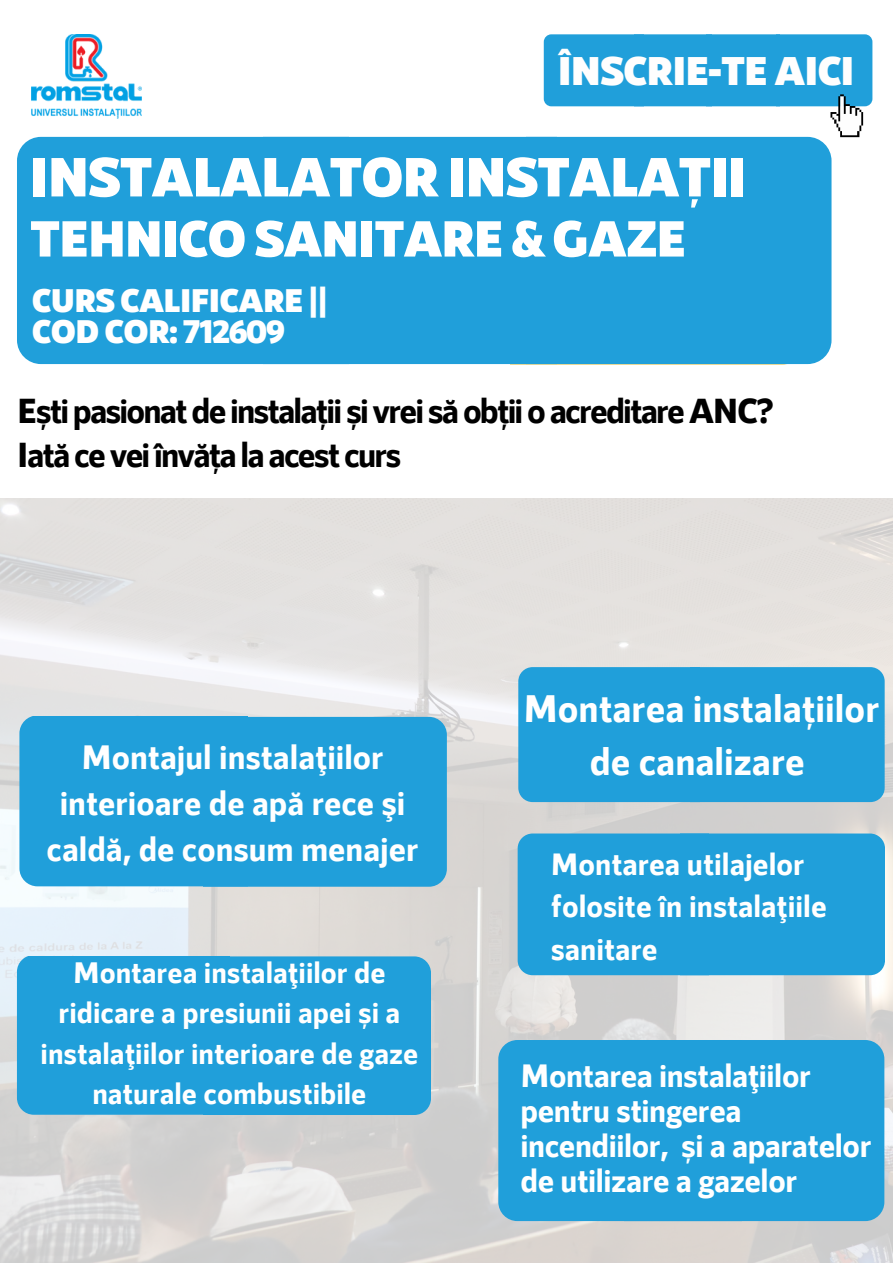
<style>
.page{position:relative;width:893px;height:1264px;background:#fff}
.page>*{position:absolute;margin:0;border:0;box-sizing:border-box;transform-origin:0 0}
.t1{font:900 55.65px "RNS Sanz";letter-spacing:-.04em;color:#fff}
.t2{font:900 51.15px "RNS Sanz";letter-spacing:-.04em;color:#fff}
.t3{font:900 40.65px "RNS Sanz";letter-spacing:-.04em;color:#fefefe}
.t4{font:800 38.1px/52.8px "RNS Sanz";color:#fff;text-align:center}
.t5{font:800 34.5px/43.8px "RNS Sanz";letter-spacing:-.055em;color:#000}
.t6{font:800 33.6px/46px "RNS Sanz";color:#fff;text-align:center}
.t7{font:900 33.15px/31.5px "RNS Sanz";letter-spacing:-.04em;color:#fff}
.t8{font:800 32.1px/34.8px "RNS Sanz";letter-spacing:-.015em;color:#fff}
.t9{font:800 30.6px/42.8px "RNS Sanz";color:#fff}
.t10{font:800 29.4px/40.5px "RNS Sanz";color:#fff;text-align:center}
</style>
<div class="page">
<img style="left:0;top:498px;width:892px;height:764px">
<div style="left:19px;top:717px;width:428px;height:169px;background:#209fda"></div>
<div style="left:17px;top:956px;width:414px;height:158px;background:#209fda"></div>
<div style="left:518px;top:667px;width:366px;height:135px;background:#209fda"></div>
<div style="left:517px;top:833px;width:367px;height:142px;background:#209fda"></div>
<div style="left:741px;top:1040px;width:143px;height:180px;background:#209fda"></div>
<div style="left:498px;top:1040px;width:243px;height:180px;background:#209fda"></div>
<img style="left:32px;top:34px;width:110px;height:85px">
<div style="left:17px;top:137px;width:246px;height:227px;background:#209fda"></div>
<div style="left:263px;top:137px;width:263px;height:227px;background:#209fda"></div>
<div style="left:526px;top:137px;width:305px;height:227px;background:#209fda"></div>
<svg style="left:543px;top:34px;width:329px;height:103px"></svg>
<h3 class="t3" style="left:557px;top:45px;width:299px">ÎNSCRIE-TE AICI</h3>
<h1 class="t1" style="left:29px;top:141px;width:719px">INSTALALATOR INSTALAȚII</h1>
<h2 class="t2" style="left:29px;top:205px;width:659px">TEHNICO SANITARE &amp; GAZE</h2>
<p class="t7" style="left:32px;top:283px;width:298px">CURS CALIFICARE ||<br>COD COR: 712609</p>
<p class="t7" style="left:29px;top:292px;width:298px">CURS CALIFICARE ||<br>COD COR: 712604</p>
<p class="t5" style="left:17px;top:387px;width:758px">Ești pasionat de instalații și vrei să obții o acreditare ANC?<br>Iată ce vei învăța la acest curs</p>
<p class="t6" style="left:47px;top:732px;width:373px">Montajul instalaţiilor interioare de apă rece şi caldă, de consum menajer</p>
<p class="t10" style="left:41px;top:950px;width:379px">Montarea instalaţiilor de ridicare a presiunii apei și a instalaţiilor interioare de gaze naturale combustibile</p>
<p class="t4" style="left:523px;top:680px;width:357px">Montarea instalațiilor de canalizare</p>
<p class="t9" style="left:551px;top:841px;width:277px">Montarea utilajelor folosite în instalaţiile sanitare</p>
<p class="t8" style="left:520px;top:1056px;width:352px">Montarea instalaţiilor pentru stingerea incendiilor, și a aparatelor de utilizare a gazelor</p>
</div>
